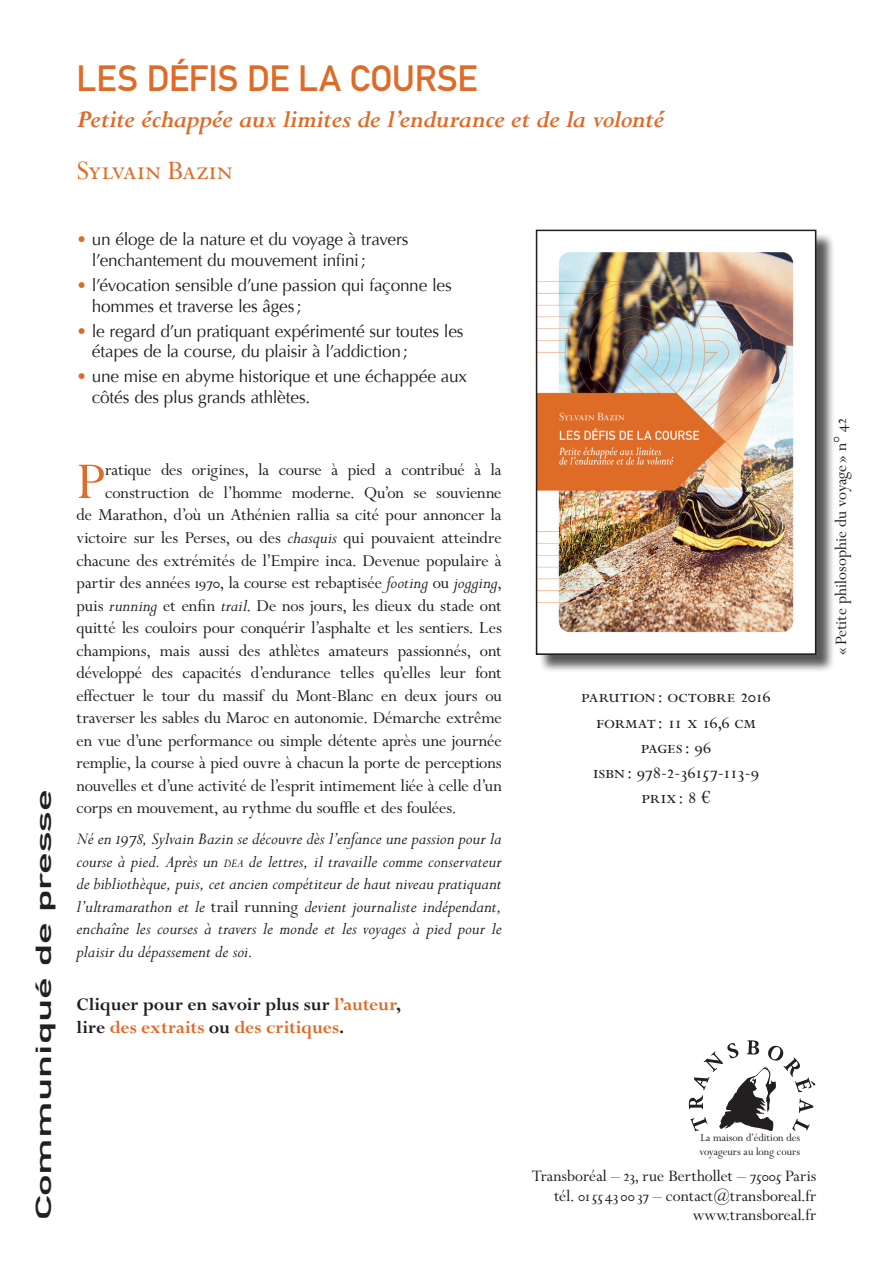
<style>
.page{position:relative;width:893px;height:1263px;background:#fff}
.page>*{position:absolute;margin:0;border:0;box-sizing:border-box;transform-origin:0 0}
.t1{font:58.05px "Perpetua MT Pro";color:#de6b27}
.t2{font:36px "DIN Mittelschrift LTCE";letter-spacing:-.005em;color:#de6b27}
.t3{font:30px "Perpetua MT Pro";color:#de6b27}
.t4{font:italic 700 27px "Perpetua MT Pro";letter-spacing:-.02em;color:#de6b27}
.t5{font:21.6px "DIN Mittelschrift LTCE";color:#231f20;scale:2 1}
.t6{font:21px/25.2px "Perpetua MT Pro";letter-spacing:.05em;color:#231f20;text-align:center}
.t7{font:700 19.5px/23.4px "Perpetua MT Pro";letter-spacing:-.005em;color:#231f20}
.t8{font:18.75px "Perpetua MT Pro";letter-spacing:-.01em;color:#231f20}
.t9{font:italic 18.75px/22.5px "Perpetua MT Pro";letter-spacing:-.005em;color:#231f20;text-align:justify}
.t10{font:18px/19.5px "Perpetua MT Pro";color:#231f20;text-align:right}
.t11{font:17.25px/20.7px "Optima";letter-spacing:-.015em;color:#231f20}
.t12{font:12px/14.4px "Perpetua MT Pro";color:#231f20}
.s1{color:#de6b27}
.s2{font-style:italic}
.s3{font-size:13.2px}
.s4{font-style:normal}
</style>
<div class="page">
<svg style="left:689px;top:1040px;width:126px;height:91px"></svg>
<div style="left:538px;top:232px;width:297px;height:442px;background:#231f20;opacity:.75"></div>
<img style="left:539px;top:233px;width:274px;height:419px">
<div style="left:536px;top:230px;width:280px;height:425px;border:2px solid #231f20"></div>
<h2 class="t2" style="left:77px;top:57px;width:402px">LES DÉFIS DE LA COURSE</h2>
<h3 class="t4" style="left:77px;top:104px;width:589px">Petite échappée aux limites de l’endurance et de la volonté</h3>
<h3 class="t3" style="left:77px;top:153px;width:156px">Sylvain Bazin</h3>
<p class="t11" style="left:92px;top:229px;width:318px;text-indent:-15px"><span class="s1">•</span> un éloge de la nature et du voyage à travers l’enchantement du mouvement infini;</p>
<p class="t11" style="left:92px;top:275px;width:362px;text-indent:-15px"><span class="s1">•</span> l’évocation sensible d’une passion qui façonne les hommes et traverse les âges;</p>
<p class="t11" style="left:92px;top:321px;width:373px;text-indent:-15px"><span class="s1">•</span> le regard d’un pratiquant expérimenté sur toutes les étapes de la course, du plaisir à l’addiction;</p>
<p class="t11" style="left:92px;top:366px;width:377px;text-indent:-15px"><span class="s1">•</span> une mise en abyme historique et une échappée aux côtés des plus grands athlètes.</p>
<p class="t5" style="left:31px;top:1220px;width:217px;rotate:-90deg">COMMUNIQUÉ DE PRESSE</p>
<h1 class="t1" style="left:77px;top:448px;width:30px">P</h1>
<p class="t8" style="left:105px;top:459px;width:398px">ratique des origines, la course à pied a contribué à la</p>
<p class="t8" style="left:105px;top:482px;width:398px">construction de l’homme moderne. Qu’on se souvienne</p>
<p class="t8" style="left:77px;top:504px;width:427px">de Marathon, d’où un Athénien rallia sa cité pour annoncer la</p>
<p class="t8" style="left:77px;top:527px;width:427px">victoire sur les Perses, ou des <span class="s2">chasquis</span> qui pouvaient atteindre</p>
<p class="t8" style="left:77px;top:549px;width:427px">chacune des extrémités de l’Empire inca. Devenue populaire à</p>
<p class="t8" style="left:77px;top:572px;width:427px">partir des années 1970, la course est rebaptisée <span class="s2">footing</span> ou <span class="s2">jogging</span>,</p>
<p class="t8" style="left:77px;top:594px;width:427px">puis <span class="s2">running</span> et enfin <span class="s2">trail</span>. De nos jours, les dieux du stade ont</p>
<p class="t8" style="left:77px;top:617px;width:427px">quitté les couloirs pour conquérir l’asphalte et les sentiers. Les</p>
<p class="t8" style="left:77px;top:639px;width:427px">champions, mais aussi des athlètes amateurs passionnés, ont</p>
<p class="t8" style="left:77px;top:662px;width:427px">développé des capacités d’endurance telles qu’elles leur font</p>
<p class="t8" style="left:77px;top:684px;width:427px">effectuer le tour du massif du Mont-Blanc en deux jours ou</p>
<p class="t8" style="left:77px;top:707px;width:427px">traverser les sables du Maroc en autonomie. Démarche extrême</p>
<p class="t8" style="left:77px;top:729px;width:427px">en vue d’une performance ou simple détente après une journée</p>
<p class="t8" style="left:77px;top:752px;width:427px">remplie, la course à pied ouvre à chacun la porte de perceptions</p>
<p class="t8" style="left:77px;top:774px;width:427px">nouvelles et d’une activité de l’esprit intimement liée à celle d’un</p>
<p class="t8" style="left:77px;top:797px;width:381px">corps en mouvement, au rythme du souffle et des foulées.</p>
<p class="t9" style="left:77px;top:827px;width:427px">Né en 1978, Sylvain Bazin se découvre dès l’enfance une passion pour la course à pied. Après un <span class="s3">dea</span> de lettres, il travaille comme conservateur de bibliothèque, puis, cet ancien compétiteur de haut niveau pratiquant l’ultramarathon et le <span class="s4">trail running</span> devient journaliste indépendant, enchaîne les courses à travers le monde et les voyages à pied pour le plaisir du dépassement de soi.</p>
<p class="t7" style="left:77px;top:993px;width:326px">Cliquer pour en savoir plus sur <span class="s1">l’auteur</span>, lire <span class="s1">des extraits</span> ou <span class="s1">des critiques</span>.</p>
<p class="t6" style="left:581px;top:684px;width:191px">parution : octobre 2016 format : 11 x 16,6 cm pages: 96<br>isbn : 978-2-36157-113-9 prix: 8 €</p>
<p class="t10" style="left:831px;top:655px;width:238px;rotate:-90deg">« Petite philosophie du voyage » n° 42</p>
<p class="t12" style="left:699px;top:1130px;width:102px">La maison d’édition des voyageurs au long cours</p>
<p class="t10" style="left:532px;top:1167px;width:286px">Transboréal – 23, rue Berthollet – 75005 Paris tél. 0155 43 00 37 – contact@transboreal.fr www.transboreal.fr</p>
</div>
